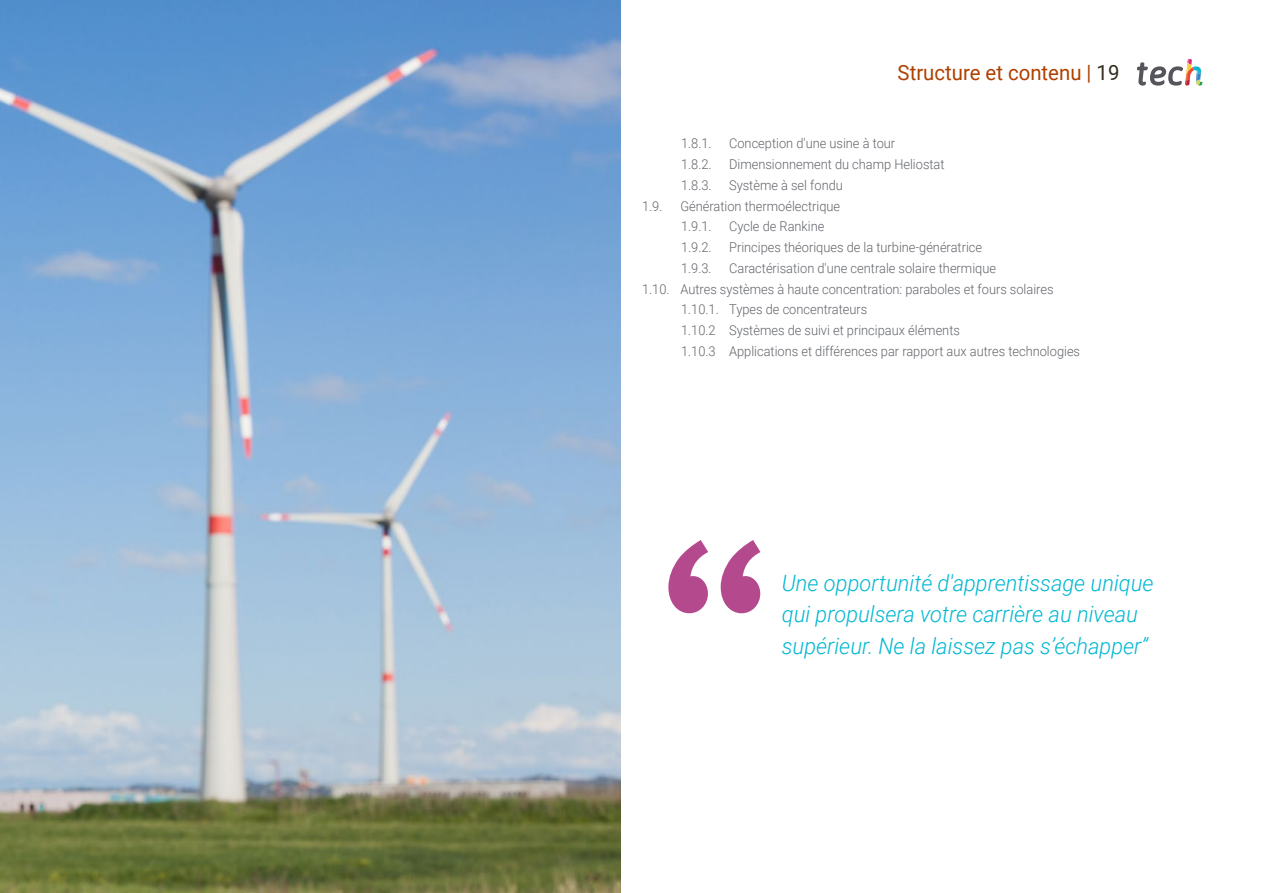
<style>
.page{position:relative;width:1263px;height:893px;background:#fff}
.page>*{position:absolute;margin:0;border:0;box-sizing:border-box;transform-origin:0 0}
.t1{font:italic 300 22.5px/31.5px "Roboto";color:#00b7d1}
.t2{font:21px "Roboto";color:#ae4000}
.t3{font:300 13.5px/20.7px "Roboto";color:#61646a;scale:.95 1}
.s1{color:#312e20}
</style>
<div class="page">
<svg style="left:1137px;top:59px;width:65px;height:27px"></svg>
<img style="left:0;top:0;width:621px;height:893px">
<svg style="left:668px;top:540px;width:92px;height:73px"></svg>
<h2 class="t2" style="left:898px;top:57px;width:223px">Structure et contenu | <span class="s1">19</span></h2>
<p class="t3" style="left:681px;top:133px;width:34px">1.8.1.</p>
<p class="t3" style="left:729px;top:133px;width:176px">Conception d'une usine à tour</p>
<p class="t3" style="left:681px;top:153px;width:34px">1.8.2.</p>
<p class="t3" style="left:729px;top:153px;width:228px">Dimensionnement du champ Heliostat</p>
<p class="t3" style="left:681px;top:174px;width:34px">1.8.3.</p>
<p class="t3" style="left:729px;top:174px;width:121px">Système à sel fondu</p>
<p class="t3" style="left:642px;top:195px;width:23px">1.9.</p>
<p class="t3" style="left:680px;top:195px;width:170px">Génération thermoélectrique<br>1.9.1.</p>
<p class="t3" style="left:729px;top:216px;width:102px">Cycle de Rankine</p>
<p class="t3" style="left:681px;top:236px;width:34px">1.9.2.</p>
<p class="t3" style="left:729px;top:236px;width:268px">Principes théoriques de la turbine-génératrice</p>
<p class="t3" style="left:681px;top:257px;width:34px">1.9.3.</p>
<p class="t3" style="left:729px;top:257px;width:282px">Caractérisation d'une centrale solaire thermique</p>
<p class="t3" style="left:642px;top:278px;width:435px">1.10. Autres systèmes à haute concentration: paraboles et fours solaires</p>
<p class="t3" style="left:681px;top:299px;width:198px">1.10.1. Types de concentrateurs</p>
<p class="t3" style="left:681px;top:319px;width:295px">1.10.2 Systèmes de suivi et principaux éléments</p>
<p class="t3" style="left:681px;top:340px;width:421px">1.10.3 Applications et différences par rapport aux autres technologies</p>
<h1 class="t1" style="left:782px;top:566px;width:373px">Une opportunité d'apprentissage unique qui propulsera votre carrière au niveau supérieur. Ne la laissez pas s’échapper”</h1>
</div>
